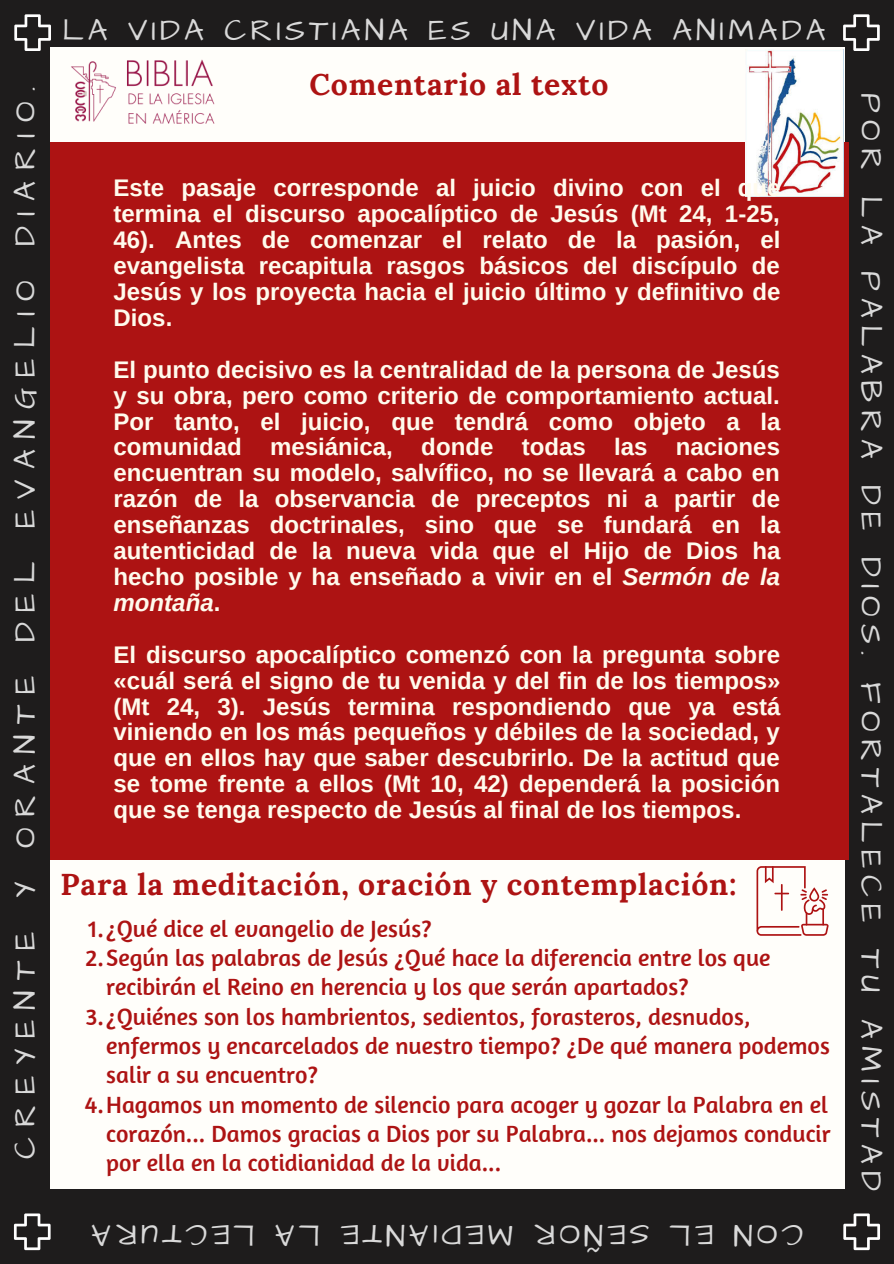
<style>
.page{position:relative;width:894px;height:1264px;background:#fff}
.page>*{position:absolute;margin:0;border:0;box-sizing:border-box;transform-origin:0 0}
.t1{font:30.9px "Architects Daughter";letter-spacing:.23em;color:#d9d9d9}
.t2{font:30.9px "Architects Daughter";letter-spacing:.345em;color:#d9d9d9}
.t3{font:30.9px "Architects Daughter";letter-spacing:.13em;color:#d9d9d9}
.t4{font:30.9px "Architects Daughter";letter-spacing:.125em;color:#d9d9d9}
.t5{font:700 30px "Lora";letter-spacing:.025em;color:#ad1313}
.t6{font:700 24px/26px "Arimo";color:#fffbed;text-align:justify}
.t7{font:24px/29.2px "Amaranth";color:#ad1313}
.s1{font-style:italic}
</style>
<div class="page">
<div style="left:0;top:0;width:893px;height:1263px;background:#1e1c1c"></div>
<div style="left:51px;top:47px;width:794px;height:1141px;background:#fffefa"></div>
<svg style="left:843px;top:14px;width:36px;height:37px"></svg>
<svg style="left:843px;top:1213px;width:36px;height:37px"></svg>
<svg style="left:14px;top:1213px;width:37px;height:37px"></svg>
<svg style="left:14px;top:14px;width:37px;height:37px"></svg>
<div style="left:51px;top:142px;width:798px;height:717px;background:#ad1313"></div>
<img style="left:745px;top:50px;width:98px;height:146px">
<img style="left:71px;top:59px;width:144px;height:65px">
<svg style="left:756px;top:866px;width:72px;height:69px"></svg>
<p class="t2" style="left:4px;top:1159px;width:1074px;rotate:-90deg">CREYENTE Y ORANTE DEL EVANGELIO DIARIO.</p>
<p class="t3" style="left:62px;top:10px;width:764px">LA VIDA CRISTIANA ES UNA VIDA ANIMADA</p>
<p class="t5" style="left:309px;top:65px;width:300px">Comentario al texto</p>
<p class="t6" style="left:113px;top:175px;width:668px">Este pasaje corresponde al juicio divino con el que termina el discurso apocalíptico de Jesús (Mt 24, 1-25, 46). Antes de comenzar el relato de la pasión, el evangelista recapitula rasgos básicos del discípulo de Jesús y los proyecta hacia el juicio último y definitivo de Dios.</p>
<p class="t6" style="left:113px;top:356px;width:668px">El punto decisivo es la centralidad de la persona de Jesús y su obra, pero como criterio de comportamiento actual.<br>Por tanto, el juicio, que tendrá como objeto a la comunidad mesiánica, donde todas las naciones encuentran su modelo, salvífico, no se llevará a cabo en razón de la observancia de preceptos ni a partir de enseñanzas doctrinales, sino que se fundará en la autenticidad de la nueva vida que el Hijo de Dios ha hecho posible y ha enseñado a vivir en el <span class="s1">Sermón de la montaña</span>.</p>
<p class="t6" style="left:113px;top:641px;width:668px">El discurso apocalíptico comenzó con la pregunta sobre «cuál será el signo de tu venida y del fin de los tiempos» (Mt 24, 3). Jesús termina respondiendo que ya está viniendo en los más pequeños y débiles de la sociedad, y que en ellos hay que saber descubrirlo. De la actitud que se tome frente a ellos (Mt 10, 42) dependerá la posición que se tenga respecto de Jesús al final de los tiempos.</p>
<p class="t5" style="left:61px;top:864px;width:677px">Para la meditación, oración y contemplación:</p>
<p class="t7" style="left:88px;top:913px;width:345px">1.¿Qué dice el evangelio de Jesús?</p>
<p class="t7" style="left:106px;top:942px;width:665px;text-indent:-21px">2.Según las palabras de Jesús ¿Qué hace la diferencia entre los que recibirán el Reino en herencia y los que serán apartados?</p>
<p class="t7" style="left:106px;top:1001px;width:725px;text-indent:-21px">3.¿Quiénes son los hambrientos, sedientos, forasteros, desnudos, enfermos y encarcelados de nuestro tiempo? ¿De qué manera podemos salir a su encuentro?</p>
<p class="t7" style="left:106px;top:1089px;width:725px;text-align:justify;text-indent:-21px">4.Hagamos un momento de silencio para acoger y gozar la Palabra en el corazón... Damos gracias a Dios por su Palabra... nos dejamos conducir por ella en la cotidianidad de la vida...</p>
<p class="t4" style="left:255px;top:1255px;width:165px;rotate:-180deg">LECTURA</p>
<p class="t1" style="left:320px;top:1255px;width:47px;rotate:-180deg">LA</p>
<p class="t1" style="left:513px;top:1255px;width:174px;rotate:-180deg">MED AI NTE</p>
<p class="t1" style="left:649px;top:1255px;width:117px;rotate:-180deg">SEÑOR</p>
<p class="t1" style="left:713px;top:1255px;width:45px;rotate:-180deg">EL</p>
<p class="t1" style="left:802px;top:1255px;width:71px;rotate:-180deg">CON</p>
<p class="t1" style="left:891px;top:93px;width:1099px;rotate:90deg">POR LA PALABRA DE DIOS. FORTALECE TU AMISTAD</p>
</div>
